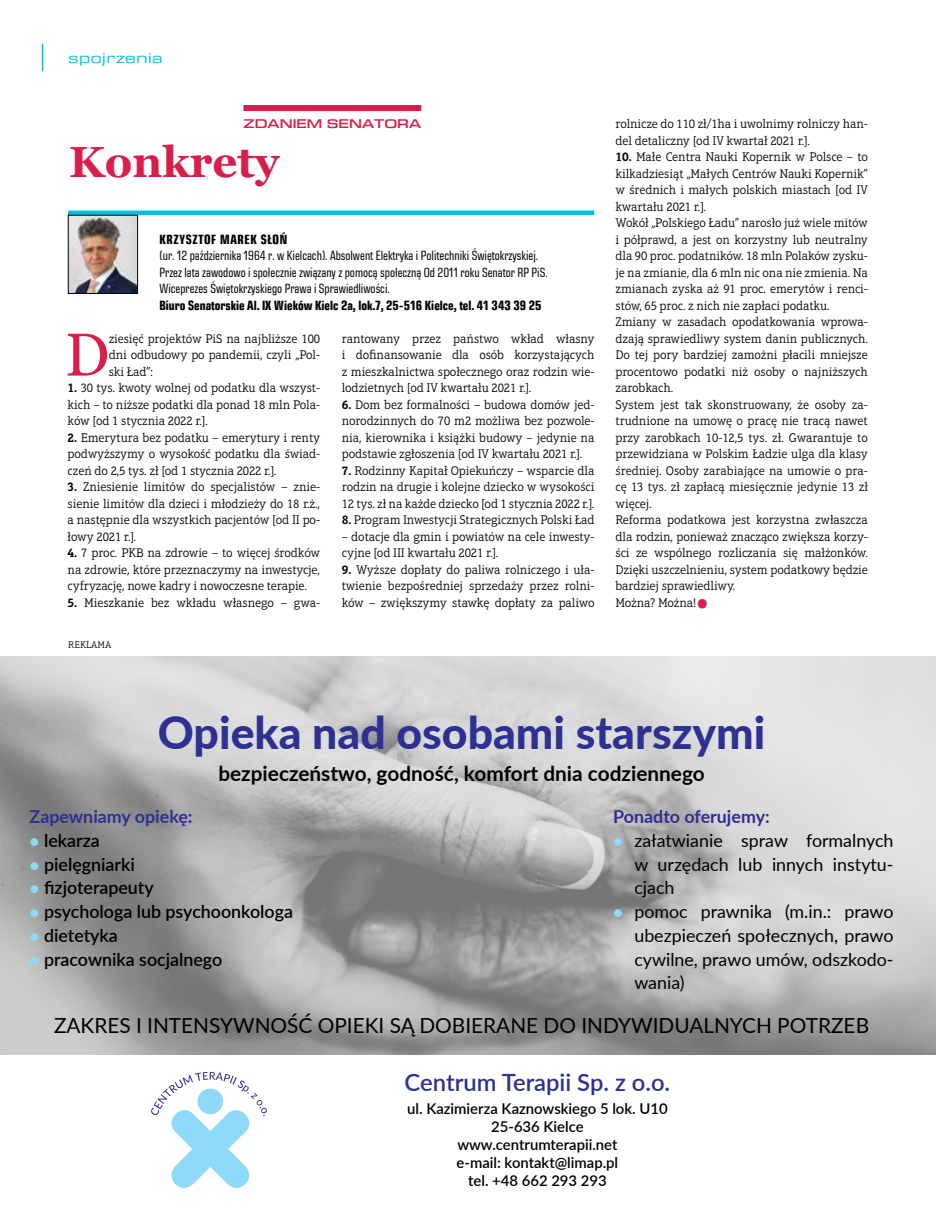
<style>
.page{position:relative;width:936px;height:1225px;background:#fff}
.page>*{position:absolute;margin:0;border:0;box-sizing:border-box;transform-origin:0 0}
.t1{font:60.45px "Georgia";color:#d81f4b}
.t2{font:800 44.55px "Lato";color:#2e3092}
.t3{font:700 43.5px "Georgia";color:#d81f4b}
.t4{font:600 39px "Aptifer Slab LTW04";color:#d81f4b}
.t5{font:600 23.7px "Lato";color:#2e3092}
.t6{font:20.85px "Lato";color:#000}
.t7{font:700 20.85px "Lato";color:#000}
.t8{font:17.85px/23.7px "Lato";color:#000;text-align:justify}
.t9{font:600 17.85px "Lato";color:#000}
.t10{font:700 17.85px "Lato";color:#2e3092}
.t11{font:expanded 15px "Eurostile Next W02";letter-spacing:.03em;color:#00bfe1}
.t12{font:600 14.85px/17.9px "Lato";color:#000;text-align:center}
.t13{font:condensed 13.5px/16.5px "Eurostile Next W02";color:#000}
.t14{font:700 condensed 13.5px "Eurostile Next LTW04";color:#000}
.t15{font:700 condensed 13.5px "Eurostile Next LTW04";letter-spacing:.05em;color:#000}
.t16{font:300 12.75px/16.5px "Aptifer Slab LTW04";letter-spacing:-.01em;color:#000;text-align:justify}
.t17{font:600 expanded 12.75px "Eurostile Next W02";color:#d81f4b}
.t18{font:300 9.75px "Aptifer Slab LTW04";color:#000}
.s1{font-weight:600}
.s2{color:#8ed8f8}
</style>
<div class="page">
<svg style="left:42px;top:44px;width:1px;height:27px"></svg>
<div style="left:243px;top:105px;width:178px;height:6px;background:#d81f4b"></div>
<div style="left:68px;top:210px;width:526px;height:5px;background:#00bfe1"></div>
<img style="left:70px;top:217px;width:66px;height:75px">
<div style="left:68px;top:215px;width:70px;height:79px;border:1px solid #000"></div>
<svg style="left:151px;top:1071px;width:116px;height:117px"></svg>
<p class="t11" style="left:68px;top:50px;width:96px">spojrzenia</p>
<p class="t17" style="left:243px;top:117px;width:179px">ZDANIEM SENATORA</p>
<h3 class="t3" style="left:69px;top:134px;width:211px">Konkrety</h3>
<p class="t15" style="left:159px;top:231px;width:129px">Krzysztof Marek Słoń</p>
<p class="t13" style="left:159px;top:247px;width:389px">(ur. 12 października 1964 r. w Kielcach). Absolwent Elektryka i Politechniki Świętokrzyskiej.<br>Przez lata zawodowo i społecznie związany z pomocą społeczną Od 2011 roku Senator RP PiS.<br>Wiceprezes Świętokrzyskiego Prawa i Sprawiedliwości.</p>
<p class="t14" style="left:159px;top:297px;width:383px">Biuro Senatorskie Al. IX Wieków Kielc 2a, lok.7, 25-516 Kielce, tel. 41 343 39 25</p>
<h1 class="t1" style="left:65px;top:318px;width:46px">D</h1>
<p class="t16" style="left:109px;top:330px;width:213px">ziesięć projektów PiS na najbliższe 100 dni odbudowy po pandemii, czyli „Pol&shy;ski Ład”:</p>
<p class="t16" style="left:68px;top:379px;width:254px"><span class="s1">1.</span> 30 tys. kwoty wolnej od podatku dla wszyst&shy;kich – to niższe podatki dla ponad 18 mln Pola&shy;ków [od 1 stycznia 2022 r.].</p>
<p class="t16" style="left:68px;top:429px;width:254px"><span class="s1">2.</span> Emerytura bez podatku – emerytury i renty podwyższymy o wysokość podatku dla świad&shy;czeń do 2,5 tys. zł [od 1 stycznia 2022 r.].</p>
<p class="t16" style="left:68px;top:478px;width:254px"><span class="s1">3.</span> Zniesienie limitów do specjalistów – znie&shy;sienie limitów dla dzieci i młodzieży do 18 r.ż., a następnie dla wszystkich pacjentów [od II po&shy;łowy 2021 r.].</p>
<p class="t16" style="left:68px;top:544px;width:254px"><span class="s1">4.</span> 7 proc. PKB na zdrowie – to więcej środków na zdrowie, które przeznaczymy na inwestycje, cyfryzację, nowe kadry i nowoczesne terapie.</p>
<p class="t16" style="left:68px;top:594px;width:254px"><span class="s1">5.</span> Mieszkanie bez wkładu własnego – gwa-</p>
<p class="t18" style="left:68px;top:639px;width:45px">REKLAMA</p>
<p class="t16" style="left:342px;top:330px;width:254px">rantowany przez państwo wkład własny i dofinansowanie dla osób korzystających z mieszkalnictwa społecznego oraz rodzin wie&shy;lodzietnych [od IV kwartału 2021 r.].</p>
<p class="t16" style="left:342px;top:396px;width:254px"><span class="s1">6.</span> Dom bez formalności – budowa domów jed&shy;norodzinnych do 70 m2 możliwa bez pozwole&shy;nia, kierownika i książki budowy – jedynie na podstawie zgłoszenia [od IV kwartału 2021 r.].</p>
<p class="t16" style="left:342px;top:462px;width:254px"><span class="s1">7.</span> Rodzinny Kapitał Opiekuńczy – wsparcie dla rodzin na drugie i kolejne dziecko w wysokości 12 tys. zł na każde dziecko [od 1 stycznia 2022 r.].</p>
<p class="t16" style="left:342px;top:511px;width:254px"><span class="s1">8.</span> Program Inwestycji Strategicznych Polski Ład</p>
<p class="t16" style="left:342px;top:528px;width:254px">– dotacje dla gmin i powiatów na cele inwesty&shy;cyjne [od III kwartału 2021 r.].</p>
<p class="t16" style="left:342px;top:561px;width:254px"><span class="s1">9.</span> Wyższe dopłaty do paliwa rolniczego i uła&shy;twienie bezpośredniej sprzedaży przez rolni&shy;ków – zwiększymy stawkę dopłaty za paliwo</p>
<p class="t16" style="left:615px;top:115px;width:254px">rolnicze do 110 zł/1ha i uwolnimy rolniczy han&shy;del detaliczny [od IV kwartał 2021 r.].</p>
<p class="t16" style="left:615px;top:148px;width:254px;text-align:left"><span class="s1">10.</span> Małe Centra Nauki Kopernik w Polsce – to kilkadziesiąt „Małych Centrów Nauki Kopernik” w średnich i małych polskich miastach [od IV kwartału 2021 r.].<br>Wokół „Polskiego Ładu” narosło już wiele mitów i półprawd, a jest on korzystny lub neutralny dla 90 proc. podatników. 18 mln Polaków zysku&shy;je na zmianie, dla 6 mln nic ona nie zmienia. Na zmianach zyska aż 91 proc. emerytów i renci&shy;stów, 65 proc. z nich nie zapłaci podatku.<br>Zmiany w zasadach opodatkowania wprowa&shy;dzają sprawiedliwy system danin publicznych.<br>Do tej pory bardziej zamożni płacili mniejsze procentowo podatki niż osoby o najniższych zarobkach.<br>System jest tak skonstruowany, że osoby za&shy;trudnione na umowę o pracę nie tracą nawet przy zarobkach 10-12,5 tys. zł. Gwarantuje to przewidziana w Polskim Ładzie ulga dla klasy średniej. Osoby zarabiające na umowie o pra&shy;cę 13 tys. zł zapłacą miesięcznie jedynie 13 zł więcej.<br>Reforma podatkowa jest korzystna zwłaszcza dla rodzin, ponieważ znacząco zwiększa korzy&shy;ści ze wspólnego rozliczania się małżonków.<br>Dzięki uszczelnieniu, system podatkowy będzie bardziej sprawiedliwy.<br>Można? Można!</p>
<h3 class="t4" style="left:696px;top:579px;width:14px">•</h3>
<h2 class="t2" style="left:158px;top:700px;width:609px">Opieka nad osobami starszymi</h2>
<h3 class="t7" style="left:218px;top:757px;width:488px">bezpieczeństwo, godność, komfort dnia codziennego</h3>
<h3 class="t10" style="left:30px;top:803px;width:164px">Zapewniamy opiekę:</h3>
<h3 class="t9" style="left:30px;top:827px;width:72px"><span class="s2">●</span> lekarza</h3>
<h3 class="t9" style="left:30px;top:851px;width:107px"><span class="s2">●</span> pielęgniarki</h3>
<h3 class="t9" style="left:30px;top:875px;width:126px"><span class="s2">●</span> fizjoterapeuty</h3>
<h3 class="t9" style="left:30px;top:898px;width:265px"><span class="s2">●</span> psychologa lub psychoonkologa</h3>
<h3 class="t9" style="left:30px;top:922px;width:90px"><span class="s2">●</span> dietetyka</h3>
<h3 class="t9" style="left:30px;top:946px;width:194px"><span class="s2">●</span> pracownika socjalnego</h3>
<h3 class="t10" style="left:613px;top:803px;width:158px">Ponadto oferujemy:</h3>
<h3 class="t8" style="left:634px;top:827px;width:261px;text-indent:-21px"><span class="s2">●</span> załatwianie spraw formalnych w urzędach lub innych instytu&shy;cjach</h3>
<h3 class="t8" style="left:634px;top:899px;width:261px;text-indent:-21px"><span class="s2">●</span> pomoc prawnika (m.in.: prawo ubezpieczeń społecznych, prawo cywilne, prawo umów, odszkodo&shy;wania)</h3>
<h3 class="t6" style="left:54px;top:1010px;width:816px">ZAKRES I INTENSYWNOŚĆ OPIEKI SĄ DOBIERANE DO INDYWIDUALNYCH POTRZEB</h3>
<h3 class="t5" style="left:404px;top:1065px;width:267px">Centrum Terapii Sp. z o.o.</h3>
<p class="t12" style="left:407px;top:1099px;width:262px">ul. Kazimierza Kaznowskiego 5 lok. U10<br>25-636 Kielce<br>www.centrumterapii.net<br>e-mail: kontakt@limap.pl<br>tel. +48 662 293 293</p>
</div>
